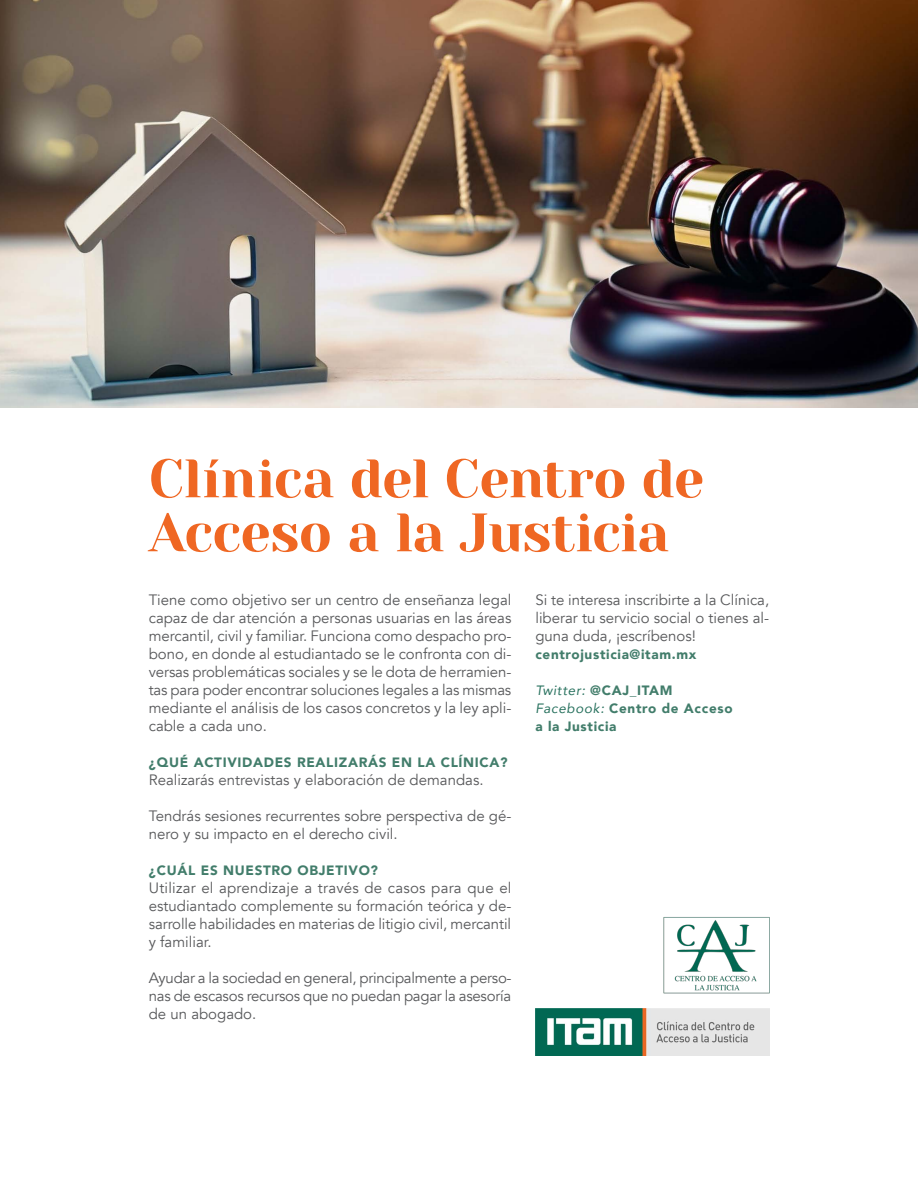
<style>
.page{position:relative;width:918px;height:1188px;background:#fff}
.page>*{position:absolute;margin:0;border:0;box-sizing:border-box;transform-origin:0 0}
.títulos{font:54px/54px "Yeseva One";letter-spacing:-.01em;color:#ef6723}
.texto_base{font:15px/18px "Avenir";color:#57585a;text-align:justify}
.último_párrafo{font:15px/18px "Avenir";color:#57585a;text-align:justify}
.redes{font:900 13.5px/18px "Avenir";letter-spacing:.05em;color:#427d6b}
.subtítulos{font:900 13.5px "Avenir";letter-spacing:.05em;color:#427d6b}
.s1{font-weight:400;font-style:italic;color:#29725f}
</style>
<div class="page">
<img style="left:535px;top:1009px;width:234px;height:46px">
<img style="left:0;top:0;width:918px;height:407px">
<img style="left:663px;top:917px;width:107px;height:77px">
<p class="títulos" style="left:149px;top:450px;width:557px">Clínica del Centro de<br>Acceso a la Justicia</p>
<p class="texto_base" style="left:149px;top:591px;width:364px">Tiene como objetivo ser un centro de enseñanza legal capaz de dar atención a personas usuarias en las áreas mercantil, civil y familiar. Funciona como despacho pro&shy;bono, en donde al estudiantado se le confronta con di&shy;versas problemáticas sociales y se le dota de herramien&shy;tas para poder encontrar soluciones legales a las mismas mediante el análisis de los casos concretos y la ley apli&shy;cable a cada uno.</p>
<p class="subtítulos" style="left:149px;top:751px;width:360px">¿QUÉ ACTIVIDADES REALIZARÁS EN LA CLÍNICA?</p>
<p class="texto_base" style="left:149px;top:771px;width:336px">Realizarás entrevistas y elaboración de demandas.</p>
<p class="texto_base" style="left:149px;top:807px;width:364px">Tendrás sesiones recurrentes sobre perspectiva de gé&shy;nero y su impacto en el derecho civil.</p>
<p class="subtítulos" style="left:149px;top:859px;width:231px">¿CUÁL ES NUESTRO OBJETIVO?</p>
<p class="texto_base" style="left:149px;top:879px;width:364px">Utilizar el aprendizaje a través de casos para que el estudiantado complemente su formación teórica y de&shy;sarrolle habilidades en materias de litigio civil, mercantil y familiar.</p>
<p class="texto_base" style="left:149px;top:969px;width:364px">Ayudar a la sociedad en general, principalmente a perso&shy;nas de escasos recursos que no puedan pagar la asesoría de un abogado.</p>
<p class="último_párrafo" style="left:535px;top:591px;width:235px">Si te interesa inscribirte a la Clínica, liberar tu servicio social o tienes al&shy;guna duda, ¡escríbenos!</p>
<p class="redes" style="left:535px;top:645px;width:162px">centrojusticia@itam.mx</p>
<p class="redes" style="left:535px;top:681px;width:199px"><span class="s1">Twitter:</span> @CAJ_ITAM<br><span class="s1">Facebook:</span> Centro de Acceso a la Justicia</p>
</div>
